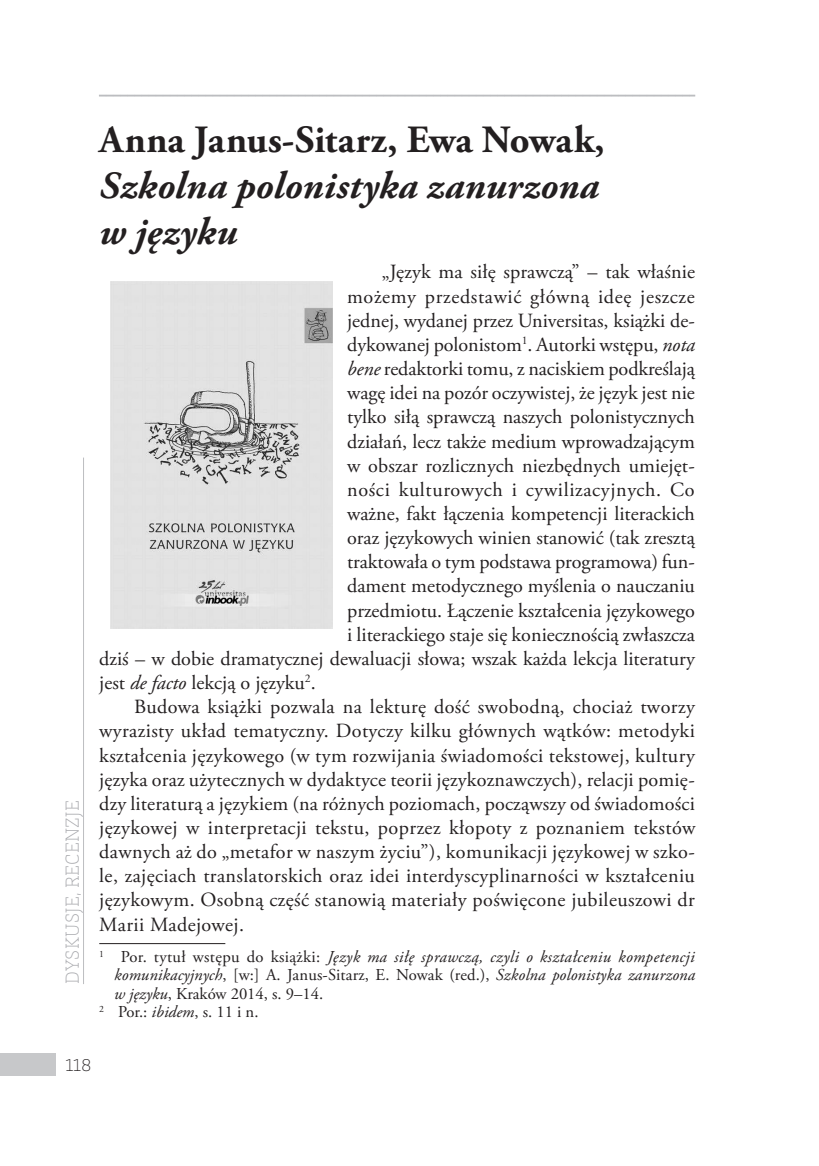
<style>
.page{position:relative;width:819px;height:1166px;background:#fff}
.page>*{position:absolute;margin:0;border:0;box-sizing:border-box;transform-origin:0 0}
.t1{font:italic 700 38.5px/46.2px "Adobe Garamond Pro";letter-spacing:.01em;color:#231f20}
.t2{font:700 38.5px "Adobe Garamond Pro";color:#231f20}
.t3{font:20.12px "Adobe Garamond Pro";letter-spacing:.01em;color:#231f20}
.t4{font:20.12px "Adobe Garamond Pro";letter-spacing:.03em;color:#231f20}
.t5{font:200 19.25px "Brix Slab";letter-spacing:.015em;color:#a8a9ad}
.t6{font:200 17.5px "Brix Slab";color:#231f20}
.t7{font:italic 16.62px "Adobe Garamond Pro";letter-spacing:.01em;color:#231f20}
.t8{font:16.62px "Adobe Garamond Pro";color:#231f20}
.s1{font-style:italic}
.s2{font-style:normal}
</style>
<div class="page">
<svg style="left:99px;top:94px;width:596px;height:3px;background:#d5d6d7"></svg>
<hr style="left:83px;top:457px;width:1px;height:527px;background:#bcbdc0">
<div style="left:0;top:1053px;width:56px;height:23px;background:#c7c8ca"></div>
<hr style="left:99px;top:943px;width:126px;height:1px;background:#231f20">
<img style="left:110px;top:282px;width:222px;height:346px">
<p class="t5" style="left:60px;top:984px;width:185px;rotate:-90deg">DYSKUSJE, RECENZJE</p>
<h1 class="t2" style="left:99px;top:117px;width:506px">Anna Janus-Sitarz, Ewa Nowak,</h1>
<h1 class="t1" style="left:99px;top:164px;width:501px">Szkolna polonistyka zanurzona w języku</h1>
<p class="t3" style="left:382px;top:260px;width:314px">„Język ma siłę sprawczą” – tak właśnie</p>
<p class="t4" style="left:347px;top:284px;width:349px">możemy przedstawić główną ideę jeszcze</p>
<p class="t3" style="left:347px;top:308px;width:349px">jednej, wydanej przez Universitas, książki de-</p>
<p class="t3" style="left:347px;top:332px;width:349px">dykowanej polonistom<sup>1</sup>. Autorki wstępu, <span class="s1">nota</span></p>
<p class="t3" style="left:347px;top:357px;width:349px"><span class="s1">bene</span> redaktorki tomu, z naciskiem podkreślają</p>
<p class="t3" style="left:347px;top:381px;width:349px">wagę idei na pozór oczywistej, że język jest nie</p>
<p class="t3" style="left:347px;top:405px;width:349px">tylko siłą sprawczą naszych polonistycznych</p>
<p class="t3" style="left:347px;top:429px;width:349px">działań, lecz także medium wprowadzającym</p>
<p class="t3" style="left:347px;top:453px;width:349px">w obszar rozlicznych niezbędnych umiejęt-</p>
<p class="t4" style="left:347px;top:477px;width:349px">ności kulturowych i cywilizacyjnych. Co</p>
<p class="t3" style="left:347px;top:501px;width:349px">ważne, fakt łączenia kompetencji literackich</p>
<p class="t3" style="left:347px;top:526px;width:349px">oraz językowych winien stanowić (tak zresztą</p>
<p class="t3" style="left:347px;top:550px;width:349px">traktowała o tym podstawa programowa) fun-</p>
<p class="t3" style="left:347px;top:574px;width:349px">dament metodycznego myślenia o nauczaniu</p>
<p class="t3" style="left:347px;top:598px;width:349px">przedmiotu. Łączenie kształcenia językowego</p>
<p class="t3" style="left:347px;top:622px;width:349px">i literackiego staje się koniecznością zwłaszcza</p>
<p class="t3" style="left:99px;top:646px;width:597px">dziś – w dobie dramatycznej dewaluacji słowa; wszak każda lekcja literatury</p>
<p class="t3" style="left:99px;top:670px;width:218px">jest <span class="s1">de facto</span> lekcją o języku<sup>2</sup>.</p>
<p class="t3" style="left:134px;top:695px;width:562px">Budowa książki pozwala na lekturę dość swobodną, chociaż tworzy</p>
<p class="t3" style="left:99px;top:719px;width:597px">wyrazisty układ tematyczny. Dotyczy kilku głównych wątków: metodyki</p>
<p class="t3" style="left:99px;top:743px;width:597px">kształcenia językowego (w tym rozwijania świadomości tekstowej, kultury</p>
<p class="t3" style="left:99px;top:767px;width:597px">języka oraz użytecznych w dydaktyce teorii językoznawczych), relacji pomię-</p>
<p class="t3" style="left:99px;top:791px;width:597px">dzy literaturą a językiem (na różnych poziomach, począwszy od świadomości</p>
<p class="t3" style="left:99px;top:815px;width:597px">językowej w interpretacji tekstu, poprzez kłopoty z poznaniem tekstów</p>
<p class="t3" style="left:99px;top:840px;width:597px">dawnych aż do „metafor w naszym życiu”), komunikacji językowej w szko-</p>
<p class="t3" style="left:99px;top:864px;width:597px">le, zajęciach translatorskich oraz idei interdyscyplinarności w kształceniu</p>
<p class="t3" style="left:99px;top:888px;width:597px">językowym. Osobną część stanowią materiały poświęcone jubileuszowi dr</p>
<p class="t3" style="left:99px;top:912px;width:146px">Marii Madejowej.</p>
<p class="t7" style="left:99px;top:947px;width:597px"><sup>1</sup> <span class="s2">Por. tytuł wstępu do książki:</span> Język ma siłę sprawczą, czyli o kształceniu kompetencji</p>
<p class="t7" style="left:114px;top:965px;width:582px">komunikacyjnych<span class="s2">, [w:] A. Janus-Sitarz, E. Nowak (red.),</span> Szkolna polonistyka zanurzona</p>
<p class="t8" style="left:114px;top:983px;width:211px"><span class="s1">w języku</span>, Kraków 2014, s. 9–14.</p>
<p class="t8" style="left:99px;top:1002px;width:161px"><sup>2</sup> Por.: <span class="s1">ibidem</span>, s. 11 i n.</p>
<p class="t6" style="left:65px;top:1054px;width:27px">118</p>
</div>
